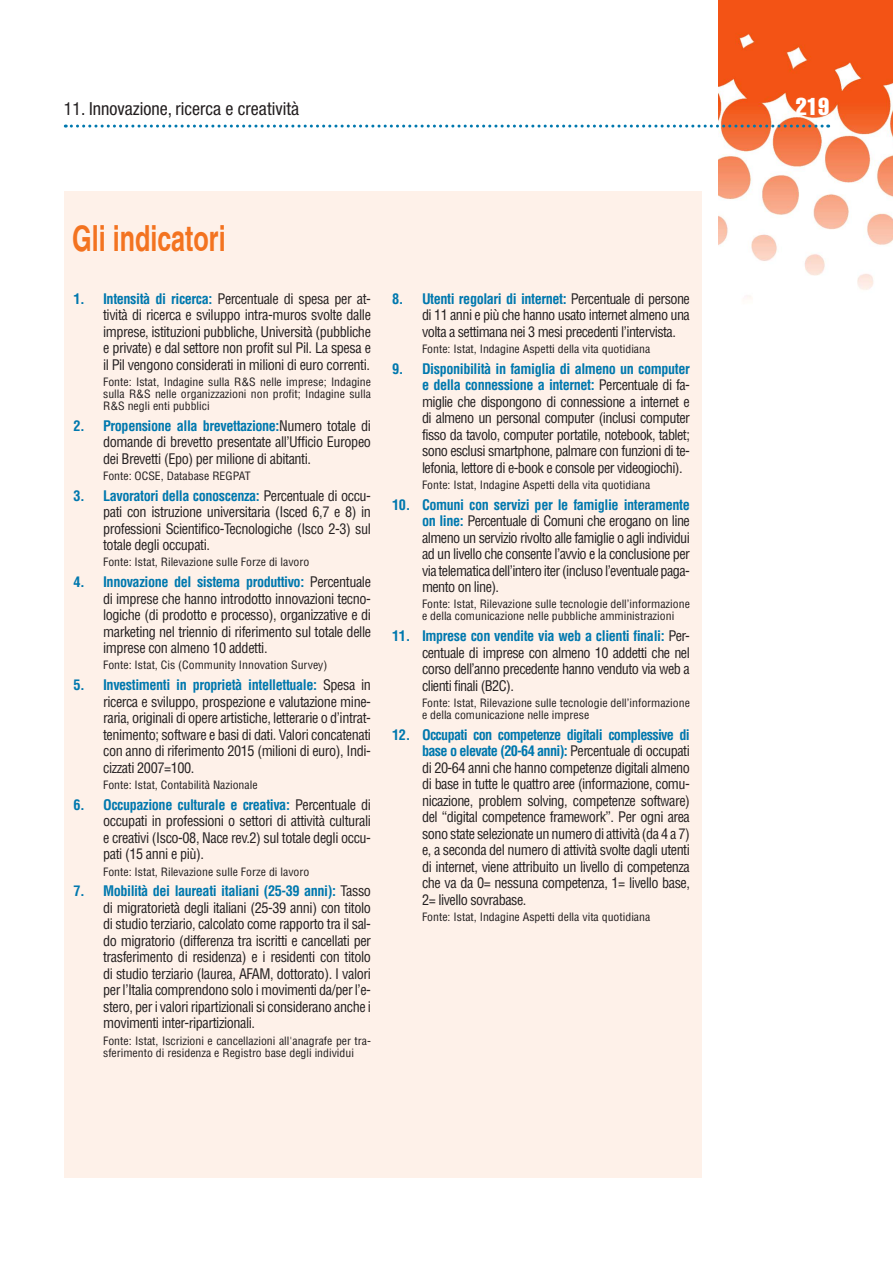
<style>
.page{position:relative;width:893px;height:1263px;background:#fff}
.page>*{position:absolute;margin:0;border:0;box-sizing:border-box;transform-origin:0 0}
.t1{font:700 condensed 36px "Helvetica";color:#f37320;scale:.85 1}
.t2{font:24px "Helvetica LT Std Comp";color:#fff}
.t3{font:condensed 18px "Helvetica Neue LT Std";color:#231f20}
.t4{font:condensed 14.25px/16.5px "Helvetica LT Std";letter-spacing:-.03em;color:#231f20;text-align:justify}
.t5{font:condensed 11.25px/12px "Helvetica LT Std";color:#231f20;scale:1.05 1}
.s1{font-weight:700;color:#0078ae}
</style>
<div class="page">
<img style="left:719px;top:0;width:174px;height:299px">
<svg style="left:65px;top:125px;width:764px;height:3px"></svg>
<div style="left:64px;top:191px;width:638px;height:987px;background:#fef1e9"></div>
<p class="t3" style="left:64px;top:98px;width:237px">11. Innovazione, ricerca e creatività</p>
<h2 class="t2" style="left:796px;top:91px;width:35px">219</h2>
<h1 class="t1" style="left:72px;top:216px;width:182px">Gli indicatori</h1>
<p class="t4" style="left:103px;top:290px;width:269px;text-indent:-30px"><span class="s1">1. Intensità di ricerca:</span> Percentuale di spesa per at&shy;tività di ricerca e sviluppo intra-muros svolte dalle imprese, istituzioni pubbliche, Università (pubbliche e private) e dal settore non profit sul Pil. La spesa e il Pil vengono considerati in milioni di euro correnti.</p>
<p class="t5" style="left:103px;top:376px;width:257px;text-align:justify">Fonte: Istat, Indagine sulla R&amp;S nelle imprese; Indagine sulla R&amp;S nelle organizzazioni non profit; Indagine sulla R&amp;S negli enti pubblici</p>
<p class="t4" style="left:103px;top:417px;width:269px;text-indent:-30px"><span class="s1">2. Propensione alla brevettazione:</span>Numero totale di domande di brevetto presentate all’Ufficio Europeo dei Brevetti (Epo) per milione di abitanti.</p>
<p class="t5" style="left:103px;top:470px;width:142px">Fonte: OCSE, Database REGPAT</p>
<p class="t4" style="left:103px;top:487px;width:269px;text-indent:-30px"><span class="s1">3. Lavoratori della conoscenza:</span> Percentuale di occu&shy;pati con istruzione universitaria (Isced 6,7 e 8) in professioni Scientifico-Tecnologiche (Isco 2-3) sul totale degli occupati.</p>
<p class="t5" style="left:103px;top:556px;width:198px">Fonte: Istat, Rilevazione sulle Forze di lavoro</p>
<p class="t4" style="left:103px;top:574px;width:269px;text-indent:-30px"><span class="s1">4. Innovazione del sistema produttivo:</span> Percentuale di imprese che hanno introdotto innovazioni tecno&shy;logiche (di prodotto e processo), organizzative e di marketing nel triennio di riferimento sul totale delle imprese con almeno 10 addetti.</p>
<p class="t5" style="left:103px;top:659px;width:215px">Fonte: Istat, Cis (Community Innovation Survey)</p>
<p class="t4" style="left:103px;top:677px;width:269px;text-indent:-30px"><span class="s1">5. Investimenti in proprietà intellettuale:</span> Spesa in ricerca e sviluppo, prospezione e valutazione mine&shy;raria, originali di opere artistiche, letterarie o d’intrat&shy;tenimento; software e basi di dati. Valori concatenati con anno di riferimento 2015 (milioni di euro), Indi&shy;cizzati 2007=100.</p>
<p class="t5" style="left:103px;top:779px;width:149px">Fonte: Istat, Contabilità Nazionale</p>
<p class="t4" style="left:103px;top:796px;width:269px;text-indent:-30px"><span class="s1">6. Occupazione culturale e creativa:</span> Percentuale di occupati in professioni o settori di attività culturali e creativi (Isco-08, Nace rev.2) sul totale degli occu&shy;pati (15 anni e più).</p>
<p class="t5" style="left:103px;top:865px;width:198px">Fonte: Istat, Rilevazione sulle Forze di lavoro</p>
<p class="t4" style="left:103px;top:883px;width:269px;text-indent:-30px"><span class="s1">7. Mobilità dei laureati italiani (25-39 anni):</span> Tasso di migratorietà degli italiani (25-39 anni) con titolo di studio terziario, calcolato come rapporto tra il sal&shy;do migratorio (differenza tra iscritti e cancellati per trasferimento di residenza) e i residenti con titolo di studio terziario (laurea, AFAM, dottorato). I valori per l’Italia comprendono solo i movimenti da/per l’e&shy;stero, per i valori ripartizionali si considerano anche i movimenti inter-ripartizionali.</p>
<p class="t5" style="left:103px;top:1034px;width:257px">Fonte: Istat, Iscrizioni e cancellazioni all'anagrafe per tra&shy;sferimento di residenza e Registro base degli individui</p>
<p class="t4" style="left:422px;top:290px;width:269px;text-indent:-30px"><span class="s1">8. Utenti regolari di internet:</span> Percentuale di persone di 11 anni e più che hanno usato internet almeno una volta a settimana nei 3 mesi precedenti l’intervista.</p>
<p class="t5" style="left:422px;top:343px;width:219px">Fonte: Istat, Indagine Aspetti della vita quotidiana</p>
<p class="t4" style="left:422px;top:360px;width:269px;text-indent:-30px"><span class="s1">9. Disponibilità in famiglia di almeno un computer e della connessione a internet:</span> Percentuale di fa&shy;miglie che dispongono di connessione a internet e di almeno un personal computer (inclusi computer fisso da tavolo, computer portatile, notebook, tablet; sono esclusi smartphone, palmare con funzioni di te&shy;lefonia, lettore di e-book e console per videogiochi).</p>
<p class="t5" style="left:422px;top:479px;width:219px">Fonte: Istat, Indagine Aspetti della vita quotidiana</p>
<p class="t4" style="left:422px;top:496px;width:269px;text-indent:-30px"><span class="s1">10. Comuni con servizi per le famiglie interamente on line:</span> Percentuale di Comuni che erogano on line almeno un servizio rivolto alle famiglie o agli individui ad un livello che consente l’avvio e la conclusione per via telematica dell’intero iter (incluso l’eventuale paga&shy;mento on line).</p>
<p class="t5" style="left:422px;top:598px;width:257px">Fonte: Istat, Rilevazione sulle tecnologie dell’informazione e della comunicazione nelle pubbliche amministrazioni</p>
<p class="t4" style="left:422px;top:628px;width:269px;text-indent:-30px"><span class="s1">11. Imprese con vendite via web a clienti finali:</span> Per&shy;centuale di imprese con almeno 10 addetti che nel corso dell’anno precedente hanno venduto via web a clienti finali (B2C).</p>
<p class="t5" style="left:422px;top:697px;width:257px">Fonte: Istat, Rilevazione sulle tecnologie dell’informazione e della comunicazione nelle imprese</p>
<p class="t4" style="left:422px;top:726px;width:269px;text-indent:-30px"><span class="s1">12. Occupati con competenze digitali complessive di base o elevate (20-64 anni):</span> Percentuale di occupati di 20-64 anni che hanno competenze digitali almeno di base in tutte le quattro aree (informazione, comu&shy;nicazione, problem solving, competenze software) del “digital competence framework”. Per ogni area sono state selezionate un numero di attività (da 4 a 7) e, a seconda del numero di attività svolte dagli utenti di internet, viene attribuito un livello di competenza che va da 0= nessuna competenza, 1= livello base, 2= livello sovrabase.</p>
<p class="t5" style="left:422px;top:911px;width:219px">Fonte: Istat, Indagine Aspetti della vita quotidiana</p>
</div>
